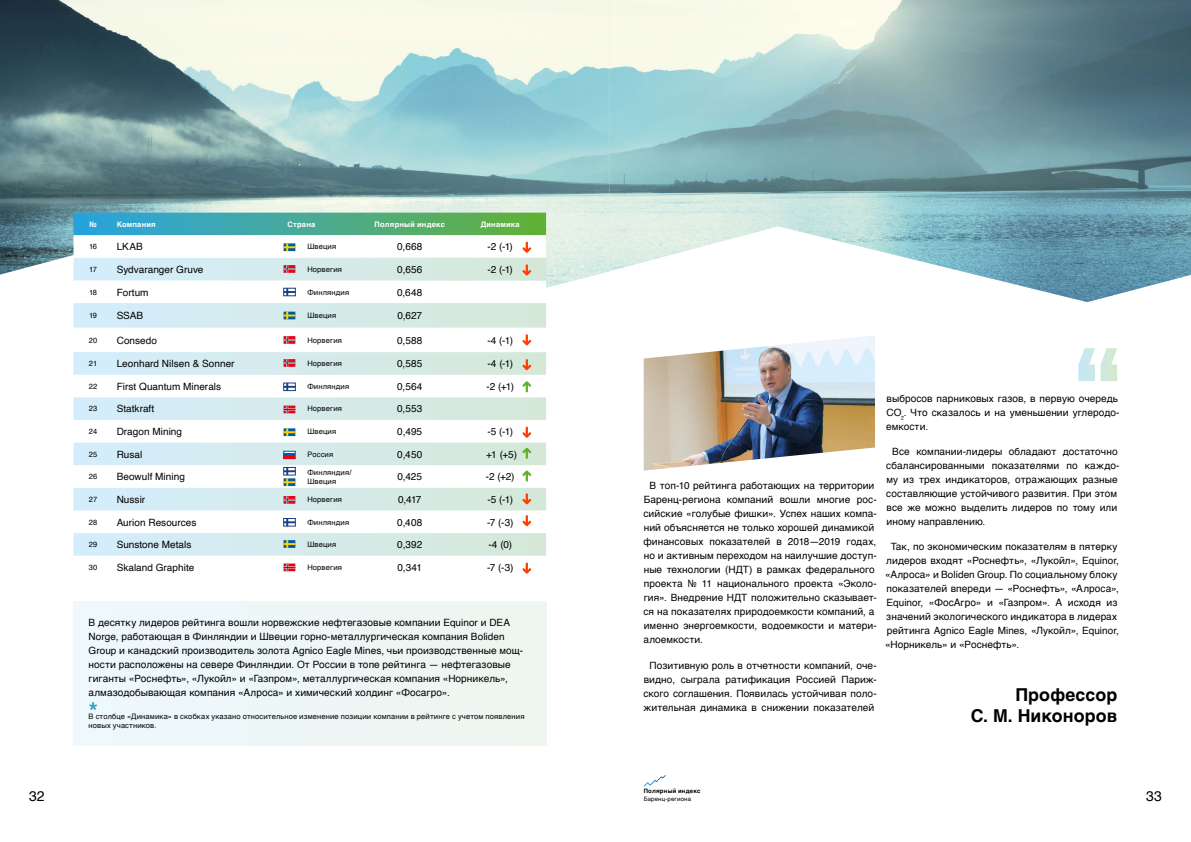
<style>
.page{position:relative;width:1191px;height:842px;background:#fff}
.page>*{position:absolute;margin:0;border:0;box-sizing:border-box;transform-origin:0 0}
.t1{font:700 23.7px "Helvetica";color:#fff}
.t2{font:700 17.8px "Helvetica";letter-spacing:.005em;color:#000}
.t3{font:14px "Helvetica";color:#000}
.t4{font:10px/14px "Helvetica";letter-spacing:.005em;color:#000}
.t5{font:7.5px/9px "Helvetica";letter-spacing:.02em;color:#000}
.t6{font:700 7.5px "Helvetica";letter-spacing:.025em;color:#fff}
.t7{font:700 6px "Helvetica";letter-spacing:.03em;color:#000}
.t8{font:6px "Helvetica";letter-spacing:.025em;color:#000}
</style>
<div class="page">
<svg style="left:643px;top:775px;width:22px;height:12px"></svg>
<div style="left:73px;top:602px;width:473px;height:144px;background:#eef7f6"></div>
<img style="left:609px;top:0;width:582px;height:302px">
<img style="left:0;top:0;width:609px;height:288px">
<svg style="left:73px;top:213px;width:473px;height:22px"></svg>
<svg style="left:73px;top:235px;width:473px;height:337px"></svg>
<svg style="left:73px;top:258px;width:473px;height:298px"></svg>
<svg style="left:283px;top:359px;width:12px;height:8px"></svg>
<svg style="left:283px;top:406px;width:12px;height:7px"></svg>
<svg style="left:283px;top:336px;width:12px;height:8px"></svg>
<svg style="left:283px;top:265px;width:12px;height:8px"></svg>
<svg style="left:283px;top:496px;width:12px;height:8px"></svg>
<svg style="left:283px;top:563px;width:12px;height:8px"></svg>
<svg style="left:283px;top:312px;width:12px;height:7px"></svg>
<svg style="left:283px;top:243px;width:12px;height:8px"></svg>
<svg style="left:283px;top:428px;width:12px;height:8px"></svg>
<svg style="left:283px;top:540px;width:12px;height:8px"></svg>
<div style="left:283px;top:451px;width:12px;height:8px;background:#005da9;border:1px solid #005da9"></div>
<svg style="left:283px;top:454px;width:12px;height:5px"></svg>
<svg style="left:283px;top:467px;width:12px;height:19px"></svg>
<svg style="left:283px;top:383px;width:12px;height:8px"></svg>
<svg style="left:283px;top:518px;width:12px;height:8px"></svg>
<svg style="left:283px;top:288px;width:12px;height:8px"></svg>
<svg style="left:522px;top:381px;width:9px;height:11px"></svg>
<svg style="left:522px;top:448px;width:9px;height:11px"></svg>
<svg style="left:522px;top:470px;width:9px;height:12px"></svg>
<svg style="left:522px;top:242px;width:9px;height:11px"></svg>
<svg style="left:522px;top:264px;width:9px;height:11px"></svg>
<svg style="left:522px;top:334px;width:9px;height:11px"></svg>
<svg style="left:522px;top:359px;width:9px;height:11px"></svg>
<svg style="left:522px;top:427px;width:9px;height:11px"></svg>
<svg style="left:522px;top:493px;width:9px;height:11px"></svg>
<svg style="left:522px;top:562px;width:9px;height:12px"></svg>
<svg style="left:522px;top:515px;width:9px;height:11px"></svg>
<img style="left:643px;top:336px;width:232px;height:135px">
<svg style="left:1078px;top:348px;width:39px;height:33px"></svg>
<p class="t6" style="left:89px;top:218px;width:9px">№</p>
<p class="t6" style="left:117px;top:218px;width:41px">Компания</p>
<p class="t6" style="left:287px;top:218px;width:29px">Страна</p>
<p class="t6" style="left:374px;top:218px;width:72px">Полярный индекс</p>
<p class="t6" style="left:481px;top:218px;width:40px">Динамика</p>
<p class="t5" style="left:89px;top:242px;width:10px">16</p>
<p class="t4" style="left:117px;top:240px;width:28px">LKAB</p>
<p class="t5" style="left:307px;top:242px;width:30px">Швеция</p>
<p class="t4" style="left:397px;top:240px;width:27px">0,668</p>
<p class="t4" style="left:487px;top:240px;width:27px">-2 (-1)</p>
<p class="t5" style="left:89px;top:265px;width:9px">17</p>
<p class="t4" style="left:117px;top:263px;width:88px">Sydvaranger Gruve</p>
<p class="t5" style="left:307px;top:265px;width:36px">Норвегия</p>
<p class="t4" style="left:397px;top:263px;width:26px">0,656</p>
<p class="t4" style="left:487px;top:263px;width:27px">-2 (-1)</p>
<p class="t5" style="left:89px;top:288px;width:10px">18</p>
<p class="t4" style="left:117px;top:285px;width:33px">Fortum</p>
<p class="t5" style="left:307px;top:288px;width:43px">Финляндия</p>
<p class="t4" style="left:397px;top:285px;width:27px">0,648</p>
<p class="t5" style="left:89px;top:311px;width:10px">19</p>
<p class="t4" style="left:117px;top:309px;width:28px">SSAB</p>
<p class="t5" style="left:307px;top:311px;width:30px">Швеция</p>
<p class="t4" style="left:397px;top:309px;width:26px">0,627</p>
<p class="t5" style="left:89px;top:336px;width:10px">20</p>
<p class="t4" style="left:117px;top:333px;width:42px">Consedo</p>
<p class="t5" style="left:307px;top:336px;width:36px">Норвегия</p>
<p class="t4" style="left:397px;top:333px;width:27px">0,588</p>
<p class="t4" style="left:487px;top:333px;width:27px">-4 (-1)</p>
<p class="t5" style="left:89px;top:359px;width:10px">21</p>
<p class="t4" style="left:117px;top:357px;width:119px">Leonhard Nilsen &amp; Sonner</p>
<p class="t5" style="left:307px;top:359px;width:36px">Норвегия</p>
<p class="t4" style="left:397px;top:357px;width:27px">0,585</p>
<p class="t4" style="left:487px;top:357px;width:27px">-4 (-1)</p>
<p class="t5" style="left:89px;top:382px;width:10px">22</p>
<p class="t4" style="left:117px;top:380px;width:106px">First Quantum Minerals</p>
<p class="t5" style="left:307px;top:382px;width:43px">Финляндия</p>
<p class="t4" style="left:397px;top:380px;width:27px">0,564</p>
<p class="t4" style="left:486px;top:380px;width:29px">-2 (+1)</p>
<p class="t5" style="left:89px;top:405px;width:10px">23</p>
<p class="t4" style="left:117px;top:402px;width:39px">Statkraft</p>
<p class="t5" style="left:307px;top:405px;width:36px">Норвегия</p>
<p class="t4" style="left:397px;top:402px;width:27px">0,553</p>
<p class="t5" style="left:89px;top:427px;width:10px">24</p>
<p class="t4" style="left:117px;top:425px;width:67px">Dragon Mining</p>
<p class="t5" style="left:307px;top:427px;width:30px">Швеция</p>
<p class="t4" style="left:397px;top:425px;width:26px">0,495</p>
<p class="t4" style="left:487px;top:425px;width:27px">-5 (-1)</p>
<p class="t5" style="left:89px;top:450px;width:10px">25</p>
<p class="t4" style="left:117px;top:447px;width:27px">Rusal</p>
<p class="t5" style="left:307px;top:450px;width:27px">Россия</p>
<p class="t4" style="left:397px;top:447px;width:26px">0,450</p>
<p class="t4" style="left:486px;top:447px;width:32px">+1 (+5)</p>
<p class="t5" style="left:89px;top:472px;width:10px">26</p>
<p class="t4" style="left:117px;top:470px;width:70px">Beowulf Mining</p>
<p class="t5" style="left:307px;top:468px;width:46px">Финляндия/<br>Швеция</p>
<p class="t4" style="left:397px;top:470px;width:26px">0,425</p>
<p class="t4" style="left:486px;top:470px;width:30px">-2 (+2)</p>
<p class="t5" style="left:89px;top:495px;width:10px">27</p>
<p class="t4" style="left:117px;top:493px;width:30px">Nussir</p>
<p class="t5" style="left:307px;top:495px;width:36px">Норвегия</p>
<p class="t4" style="left:398px;top:493px;width:25px">0,417</p>
<p class="t4" style="left:487px;top:493px;width:27px">-5 (-1)</p>
<p class="t5" style="left:89px;top:518px;width:10px">28</p>
<p class="t4" style="left:117px;top:515px;width:81px">Aurion Resources</p>
<p class="t5" style="left:307px;top:518px;width:43px">Финляндия</p>
<p class="t4" style="left:397px;top:515px;width:27px">0,408</p>
<p class="t4" style="left:487px;top:515px;width:28px">-7 (-3)</p>
<p class="t5" style="left:89px;top:540px;width:10px">29</p>
<p class="t4" style="left:117px;top:538px;width:76px">Sunstone Metals</p>
<p class="t5" style="left:307px;top:540px;width:30px">Швеция</p>
<p class="t4" style="left:397px;top:538px;width:27px">0,392</p>
<p class="t4" style="left:488px;top:538px;width:25px">-4 (0)</p>
<p class="t5" style="left:89px;top:563px;width:10px">30</p>
<p class="t4" style="left:117px;top:560px;width:79px">Skaland Graphite</p>
<p class="t5" style="left:307px;top:563px;width:36px">Норвегия</p>
<p class="t4" style="left:397px;top:560px;width:26px">0,341</p>
<p class="t4" style="left:487px;top:560px;width:28px">-7 (-3)</p>
<p class="t4" style="left:89px;top:615px;width:436px">В десятку лидеров рейтинга вошли норвежские нефтегазовые компании Equinor и DEA Norge, работающая в Финляндии и Швеции горно-металлургическая компания Boliden Group и канадский производитель золота Agnico Eagle Mines, чьи производственные мощ&shy;ности расположены на севере Финляндии. От России в топе рейтинга — нефтегазовые гиганты «Роснефть», «Лукойл» и «Газпром», металлургическая компания «Норникель», алмазодобывающая компания «Алроса» и химический холдинг «Фосагро».</p>
<p class="t5" style="left:89px;top:712px;width:437px">В столбце «Динамика» в скобках указано относительное изменение позиции компании в рейтинге с учетом появления новых участников.</p>
<h1 class="t1" style="left:89px;top:692px;width:11px">*</h1>
<p class="t4" style="left:643px;top:479px;width:235px;text-indent:6px">В топ-10 рейтинга работающих на территории Баренц-региона компаний вошли многие рос&shy;сийские «голубые фишки». Успех наших компа&shy;ний объясняется не только хорошей динамикой финансовых показателей в 2018—2019 годах, но и активным переходом на наилучшие доступ&shy;ные технологии (НДТ) в рамках федерального проекта № 11 национального проекта «Эколо&shy;гия». Внедрение НДТ положительно сказывает&shy;ся на показателях природоемкости компаний, а именно энергоемкости, водоемкости и матери&shy;алоемкости.</p>
<p class="t4" style="left:643px;top:659px;width:235px;text-align:justify;text-indent:6px">Позитивную роль в отчетности компаний, оче&shy;видно, сыграла ратификация Россией Париж&shy;ского соглашения. Появилась устойчивая поло&shy;жительная динамика в снижении показателей</p>
<p class="t4" style="left:886px;top:391px;width:235px">выбросов парниковых газов, в первую очередь<br>CO₂. Что сказалось и на уменьшении углеродо&shy;емкости.</p>
<p class="t4" style="left:886px;top:445px;width:235px;text-indent:6px">Все компании-лидеры обладают достаточно сбалансированными показателями по каждо&shy;му из трех индикаторов, отражающих разные составляющие устойчивого развития. При этом все же можно выделить лидеров по тому или иному направлению.</p>
<p class="t4" style="left:885px;top:540px;width:235px;text-indent:6px">Так, по экономическим показателям в пятерку лидеров входят «Роснефть», «Лукойл», Equinor, «Алроса» и Boliden Group. По социальному блоку показателей впереди — «Роснефть», «Алроса», Equinor, «ФосАгро» и «Газпром». А исходя из значений экологического индикатора в лидерах рейтинга Agnico Eagle Mines, «Лукойл», Equinor, «Норникель» и «Роснефть».</p>
<h2 class="t2" style="left:1015px;top:680px;width:103px">Профессор</h2>
<h2 class="t2" style="left:970px;top:702px;width:148px">С. М. Никоноров</h2>
<p class="t7" style="left:643px;top:786px;width:58px">Полярный индекс</p>
<p class="t8" style="left:643px;top:794px;width:49px">Баренц-региона</p>
<h3 class="t3" style="left:29px;top:785px;width:17px">32</h3>
<h3 class="t3" style="left:1146px;top:785px;width:17px">33</h3>
</div>
